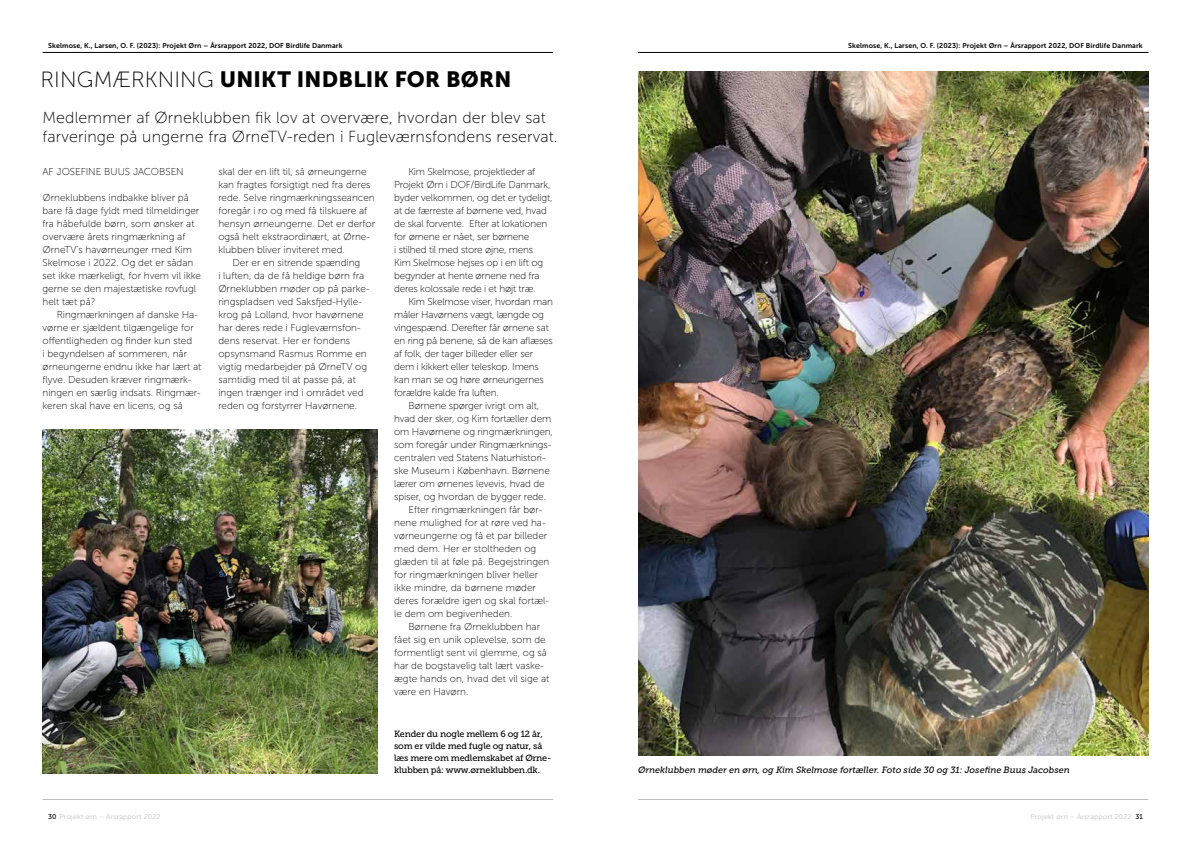
<style>
.page{position:relative;width:1191px;height:842px;background:#fff}
.page>*{position:absolute;margin:0;border:0;box-sizing:border-box;transform-origin:0 0}
.t1{font:22px "Museo Sans 900";letter-spacing:.01em;color:#000}
.t2{font:16px/19.2px "Museo Sans 100";letter-spacing:.01em;color:#000}
.t3{font:10px/13px "Museo Sans 100";color:#000}
.t4{font:10px/13px "Museo Sans 100";letter-spacing:-.02em;color:#000}
.t5{font:9px/12px "Museo Slab 500";letter-spacing:-.02em;color:#000}
.t6{font:italic 9px "Museo Slab 500";color:#000}
.t7{font:7px "Museo Sans 700";letter-spacing:.015em;color:#000}
.t8{font:7px "Museo Sans 500";letter-spacing:.02em;color:#d0d0d0}
.s1{font-family:"Museo Sans 100"}
.s2{color:#000}
</style>
<div class="page">
<hr style="left:43px;top:52px;width:510px;height:1px;background:#000">
<hr style="left:638px;top:52px;width:510px;height:1px;background:#000">
<hr style="left:43px;top:799px;width:510px;height:1px;background:#bcbcbc">
<hr style="left:638px;top:799px;width:510px;height:1px;background:#bcbcbc">
<img style="left:43px;top:429px;width:334px;height:344px">
<img style="left:638px;top:71px;width:510px;height:684px">
<p class="t7" style="left:48px;top:41px;width:296px">Skelmose, K., Larsen, O. F. (2023): Projekt Ørn – Årsrapport 2022, DOF Birdlife Danmark</p>
<p class="t7" style="left:848px;top:41px;width:296px">Skelmose, K., Larsen, O. F. (2023): Projekt Ørn – Årsrapport 2022, DOF Birdlife Danmark</p>
<h1 class="t1" style="left:40px;top:67px;width:472px"><span class="s1">RINGMÆRKNING</span> UNIKT INDBLIK FOR BØRN</h1>
<h2 class="t2" style="left:43px;top:108px;width:516px">Medlemmer af Ørneklubben fik lov at overvære, hvordan der blev sat farveringe på ungerne fra ØrneTV-reden i Fugleværnsfondens reservat.</h2>
<p class="t3" style="left:218px;top:166px;width:158px">skal der en lift til, så ørneungerne kan fragtes forsigtigt ned fra deres rede. Selve ringmærkningsseancen foregår i ro og med få tilskuere af hensyn ørneungerne. Det er derfor også helt ekstraordinært, at Ørne&shy;klubben bliver inviteret med.</p>
<p class="t3" style="left:218px;top:257px;width:153px;text-indent:14px">Der er en sitrende spænding<br>i luften, da de få heldige børn fra<br>Ørneklubben møder op på parke&shy;ringspladsen ved Saksfjed-Hylle&shy;krog på Lolland, hvor havørnene har deres rede i Fugleværnsfon&shy;dens reservat. Her er fondens opsynsmand Rasmus Romme en vigtig medarbejder på ØrneTV og samtidig med til at passe på, at ingen trænger ind i området ved reden og forstyrrer Havørnene.</p>
<p class="t3" style="left:43px;top:166px;width:143px">AF JOSEFINE BUUS JACOBSEN</p>
<p class="t3" style="left:43px;top:192px;width:160px">Ørneklubbens indbakke bliver på bare få dage fyldt med tilmeldinger fra håbefulde børn, som ønsker at overvære årets ringmærkning af<br>ØrneTV’s havørneunger med Kim<br>Skelmose i 2022. Og det er sådan set ikke mærkeligt, for hvem vil ikke gerne se den majestætiske rovfugl helt tæt på?</p>
<p class="t3" style="left:43px;top:309px;width:160px;text-indent:14px">Ringmærkningen af danske Ha&shy;vørne er sjældent tilgængelige for offentligheden og finder kun sted<br>i begyndelsen af sommeren, når ørneungerne endnu ikke har lært at flyve. Desuden kræver ringmærk&shy;ningen en særlig indsats. Ringmær&shy;keren skal have en licens, og så</p>
<p class="t4" style="left:394px;top:166px;width:160px;text-indent:14px">Kim Skelmose, projektleder af Projekt Ørn i DOF/BirdLife Danmark, byder velkommen, og det er tydeligt, at de færreste af børnene ved, hvad de skal forvente. Efter at lokationen for ørnene er nået, ser børnene<br>i stilhed til med store øjne, mens Kim Skelmose hejses op i en lift og begynder at hente ørnene ned fra deres kolossale rede i et højt træ.</p>
<p class="t4" style="left:394px;top:296px;width:160px;text-indent:14px">Kim Skelmose viser, hvordan man måler Havørnens vægt, længde og vingespænd. Derefter får ørnene sat en ring på benene, så de kan aflæses af folk, der tager billeder eller ser dem i kikkert eller teleskop. Imens kan man se og høre ørneungernes forældre kalde fra luften.</p>
<p class="t3" style="left:408px;top:400px;width:132px">Børnene spørger ivrigt om alt,</p>
<p class="t3" style="left:394px;top:413px;width:159px">hvad der sker, og Kim fortæller dem</p>
<p class="t3" style="left:394px;top:426px;width:160px">om Havørnene og ringmærkningen,</p>
<p class="t3" style="left:394px;top:439px;width:159px">som foregår under Ringmærknings-</p>
<p class="t3" style="left:394px;top:452px;width:153px">centralen ved Statens Naturhistori-</p>
<p class="t3" style="left:394px;top:465px;width:157px">ske Museum i København. Børnene</p>
<p class="t3" style="left:394px;top:478px;width:152px">lærer om ørnenes levevis, hvad de</p>
<p class="t3" style="left:394px;top:491px;width:153px">spiser, og hvordan de bygger rede.</p>
<p class="t3" style="left:408px;top:504px;width:135px">Efter ringmærkningen får bør-</p>
<p class="t3" style="left:394px;top:517px;width:153px">nene mulighed for at røre ved ha-</p>
<p class="t3" style="left:394px;top:530px;width:155px">vørneungerne og få et par billeder</p>
<p class="t3" style="left:394px;top:543px;width:144px">med dem. Her er stoltheden og</p>
<p class="t3" style="left:394px;top:556px;width:157px">glæden til at føle på. Begejstringen</p>
<p class="t3" style="left:394px;top:569px;width:145px">for ringmærkningen bliver heller</p>
<p class="t3" style="left:394px;top:582px;width:143px">ikke mindre, da børnene møder</p>
<p class="t3" style="left:394px;top:595px;width:156px">deres forældre igen og skal fortæl-</p>
<p class="t3" style="left:394px;top:608px;width:120px">le dem om begivenheden.</p>
<p class="t3" style="left:408px;top:621px;width:133px">Børnene fra Ørneklubben har</p>
<p class="t3" style="left:394px;top:634px;width:153px">fået sig en unik oplevelse, som de</p>
<p class="t3" style="left:394px;top:647px;width:154px">formentligt sent vil glemme, og så</p>
<p class="t3" style="left:394px;top:660px;width:151px">har de bogstavelig talt lært vaske-</p>
<p class="t3" style="left:394px;top:673px;width:157px">ægte hands on, hvad det vil sige at</p>
<p class="t3" style="left:394px;top:686px;width:76px">være en Havørn.</p>
<p class="t5" style="left:394px;top:728px;width:159px">Kender du nogle mellem 6 og 12 år, som er vilde med fugle og natur, så læs mere om medlemskabet af Ørne&shy;klubben på: www.ørneklubben.dk.</p>
<p class="t6" style="left:638px;top:765px;width:433px">Ørneklubben møder en ørn, og Kim Skelmose fortæller. Foto side 30 og 31: Josefine Buus Jacobsen</p>
<p class="t8" style="left:48px;top:813px;width:114px"><span class="s2">30</span> Projekt ørn – Årsrapport 2022</p>
<p class="t8" style="left:1030px;top:813px;width:114px">Projekt ørn – Årsrapport 2022 <span class="s2">31</span></p>
</div>
